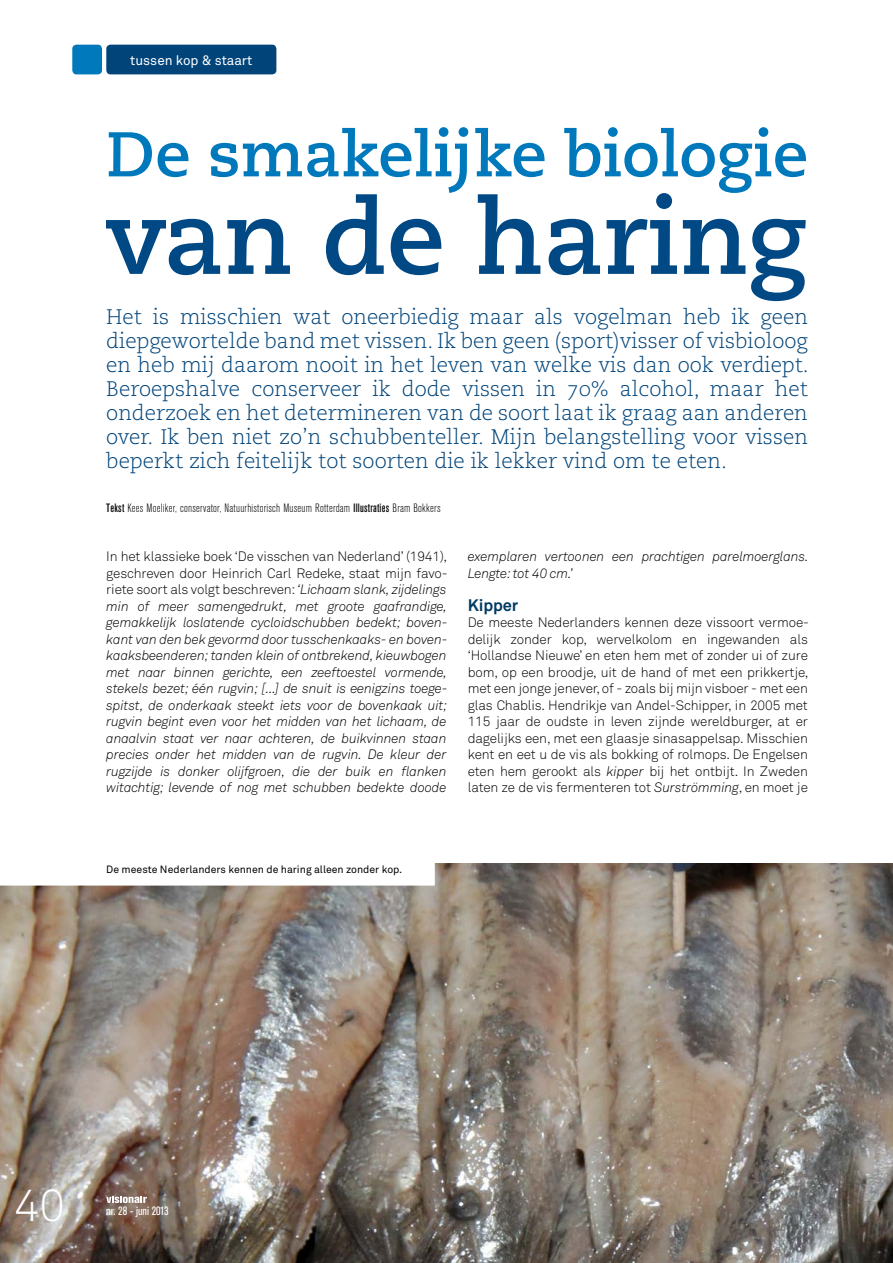
<style>
.page{position:relative;width:893px;height:1263px;background:#fff}
.page>*{position:absolute;margin:0;border:0;box-sizing:border-box;transform-origin:0 0}
.t1{font:700 103.5px "Caecilia";letter-spacing:-.005em;color:#004985}
.t2{font:700 63px "Caecilia";color:#0079bc}
.t3{font:300 45px "Akkurat";color:#fff}
.t4{font:21px/24px "Caecilia Light Os F";color:#00447a;text-align:justify}
.t5{font:700 16.5px "Akkurat";letter-spacing:-.01em;color:#003a62}
.t6{font:italic 300 13.5px/16.5px "Akkurat";letter-spacing:-.01em;color:#000;text-align:justify}
.t7{font:300 13.5px/16.5px "Akkurat";letter-spacing:-.01em;color:#000;text-align:justify}
.t8{font:13.5px "Akkurat";color:#fff}
.t9{font:300 12px "Akzidenz Grotesk Condensed BQ";letter-spacing:.02em;color:#000}
.t10{font:12px "Akzidenz Grotesk Condensed BQ";color:#fff}
.t11{font:10.5px "Akkurat";color:#000}
.s1{font-weight:500}
.s2{font-style:normal}
.s3{font-style:italic}
</style>
<div class="page">
<img style="left:0;top:863px;width:893px;height:400px">
<svg style="left:0;top:863px;width:435px;height:22px"></svg>
<div style="left:106px;top:45px;width:170px;height:29px;background:#00447a;border-radius:4px"></div>
<div style="left:72px;top:45px;width:30px;height:29px;background:#0079bc;border-radius:4px"></div>
<svg style="left:106px;top:1197px;width:41px;height:6px"></svg>
<p class="t8" style="left:130px;top:52px;width:124px">tussen kop &amp; staart</p>
<h2 class="t2" style="left:106px;top:117px;width:703px">De smakelijke biologie</h2>
<h1 class="t1" style="left:106px;top:177px;width:702px">van de haring</h1>
<p class="t4" style="left:106px;top:305px;width:704px">Het is misschien wat oneerbiedig maar als vogelman heb ik geen diepgewortelde band met vissen. Ik ben geen (sport)visser of visbioloog en heb mij daarom nooit in het leven van welke vis dan ook verdiept.<br>Beroepshalve conserveer ik dode vissen in 70% alcohol, maar het onderzoek en het determineren van de soort laat ik graag aan anderen over. Ik ben niet zo’n schubbenteller. Mijn belangstelling voor vissen beperkt zich feitelijk tot soorten die ik lekker vind om te eten.</p>
<p class="t9" style="left:106px;top:501px;width:336px"><span class="s1">Tekst</span> Kees Moeliker, conservator, Natuurhistorisch Museum Rotterdam <span class="s1">Illustraties</span> Bram Bokkers</p>
<p class="t6" style="left:106px;top:548px;width:343px"><span class="s2">In het klassieke boek ‘De visschen van Nederland’ (1941), geschreven door Heinrich Carl Redeke, staat mijn favo&shy;riete soort als volgt beschreven:</span> ‘Lichaam slank, zijdelings min of meer samengedrukt, met groote gaafrandige, gemakkelijk loslatende cycloidschubben bedekt; boven&shy;kant van den bek gevormd door tusschenkaaks- en boven&shy;kaaksbeenderen; tanden klein of ontbrekend, kieuwbogen met naar binnen gerichte, een zeeftoestel vormende, stekels bezet; één rugvin; [...] de snuit is eenigzins toege&shy;spitst, de onderkaak steekt iets voor de bovenkaak uit; rugvin begint even voor het midden van het lichaam, de anaalvin staat ver naar achteren, de buikvinnen staan precies onder het midden van de rugvin. De kleur der rugzijde is donker olijfgroen, die der buik en flanken witachtig; levende of nog met schubben bedekte doode</p>
<p class="t6" style="left:468px;top:548px;width:342px">exemplaren vertoonen een prachtigen parelmoerglans.<br>Lengte: tot 40 cm.’</p>
<p class="t5" style="left:468px;top:594px;width:52px">Kipper</p>
<p class="t7" style="left:468px;top:614px;width:343px">De meeste Nederlanders kennen deze vissoort vermoe&shy;delijk zonder kop, wervelkolom en ingewanden als ‘Hollandse Nieuwe’ en eten hem met of zonder ui of zure bom, op een broodje, uit de hand of met een prikkertje, met een jonge jenever, of - zoals bij mijn visboer - met een glas Chablis. Hendrikje van Andel-Schipper, in 2005 met 115 jaar de oudste in leven zijnde wereldburger, at er dagelijks een, met een glaasje sinasappelsap. Misschien kent en eet u de vis als bokking of rolmops. De Engelsen eten hem gerookt als <span class="s3">kipper</span> bij het ontbijt. In Zweden laten ze de vis fermenteren tot <span class="s3">Surströmming</span>, en moet je</p>
<p class="t11" style="left:106px;top:863px;width:297px">De meeste Nederlanders kennen de haring alleen zonder kop.</p>
<h3 class="t3" style="left:14px;top:1179px;width:53px">40</h3>
<p class="t10" style="left:106px;top:1204px;width:64px">nr. 28 - juni 2013</p>
</div>
